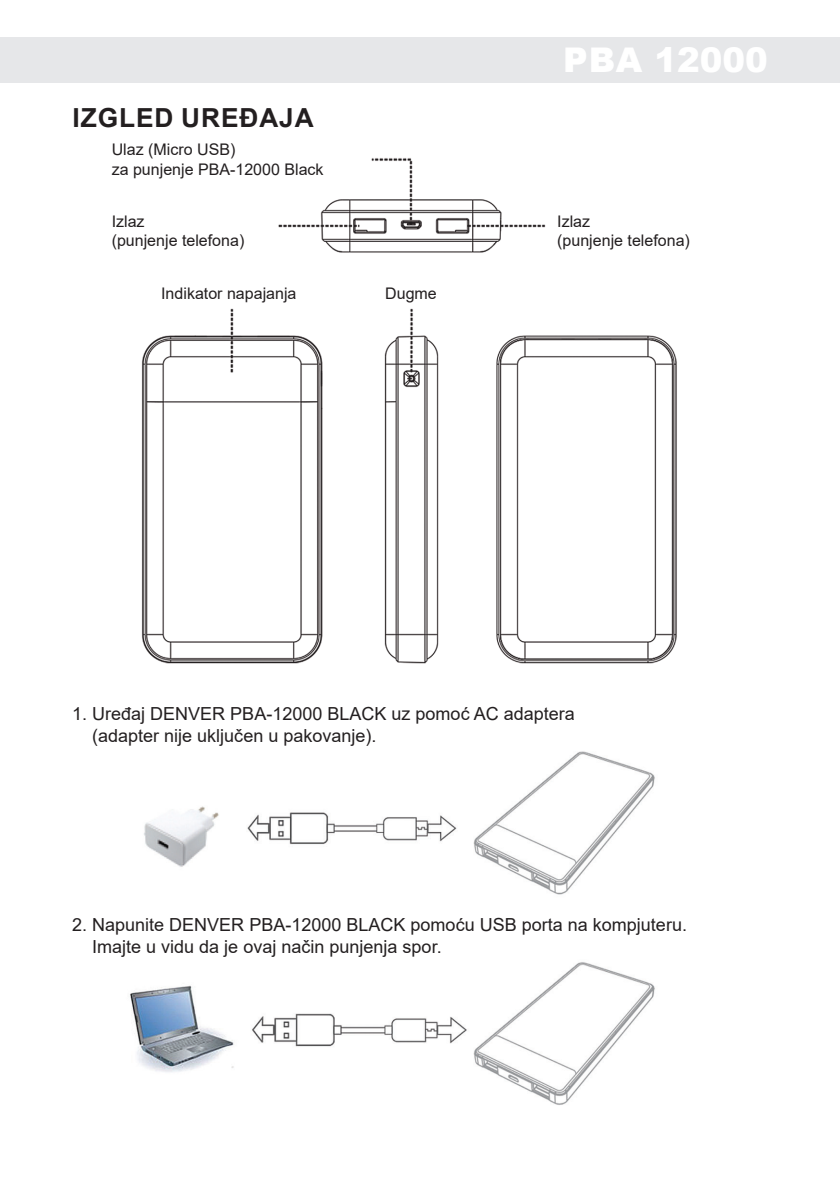
<style>
.page{position:relative;width:840px;height:1191px;background:#fff}
.page>*{position:absolute;margin:0;border:0;box-sizing:border-box;transform-origin:0 0}
.podnaslov{font:900 34px "Arial";color:#fff}
.copy_text{font:700 26.2px "Arial";letter-spacing:.035em;color:#231f20}
.copy_text-2{font:18px/21.6px "Arial";color:#231f20}
.copy_text-3{font:16px "Arial";color:#231f20}
</style>
<div class="page">
<div style="left:0;top:37px;width:839px;height:45px;background:#e6e7e9"></div>
<img style="left:141px;top:158px;width:536px;height:506px">
<img style="left:130px;top:751px;width:525px;height:354px">
<p class="copy_text" style="left:72px;top:99px;width:242px">IZGLED UREĐAJA</p>
<p class="copy_text-3" style="left:112px;top:139px;width:125px">Ulaz (Micro USB)</p>
<p class="copy_text-3" style="left:112px;top:158px;width:213px">za punjenje PBA-12000 Black</p>
<p class="copy_text-3" style="left:112px;top:211px;width:34px">Izlaz</p>
<p class="copy_text-3" style="left:112px;top:230px;width:134px">(punjenje telefona)</p>
<p class="copy_text-3" style="left:161px;top:282px;width:137px">Indikator napajanja</p>
<p class="copy_text-3" style="left:385px;top:282px;width:53px">Dugme</p>
<p class="podnaslov" style="left:562px;top:35px;width:206px">PBA 12000</p>
<p class="copy_text-3" style="left:557px;top:211px;width:34px">Izlaz</p>
<p class="copy_text-3" style="left:557px;top:230px;width:134px">(punjenje telefona)</p>
<p class="copy_text-2" style="left:92px;top:702px;width:484px;text-indent:-20px">1. Uređaj DENVER PBA-12000 BLACK uz pomoć AC adaptera (adapter nije uključen u pakovanje).</p>
<p class="copy_text-2" style="left:92px;top:914px;width:596px;text-indent:-20px">2. Napunite DENVER PBA-12000 BLACK pomoću USB porta na kompjuteru.<br>Imajte u vidu da je ovaj način punjenja spor.</p>
</div>
